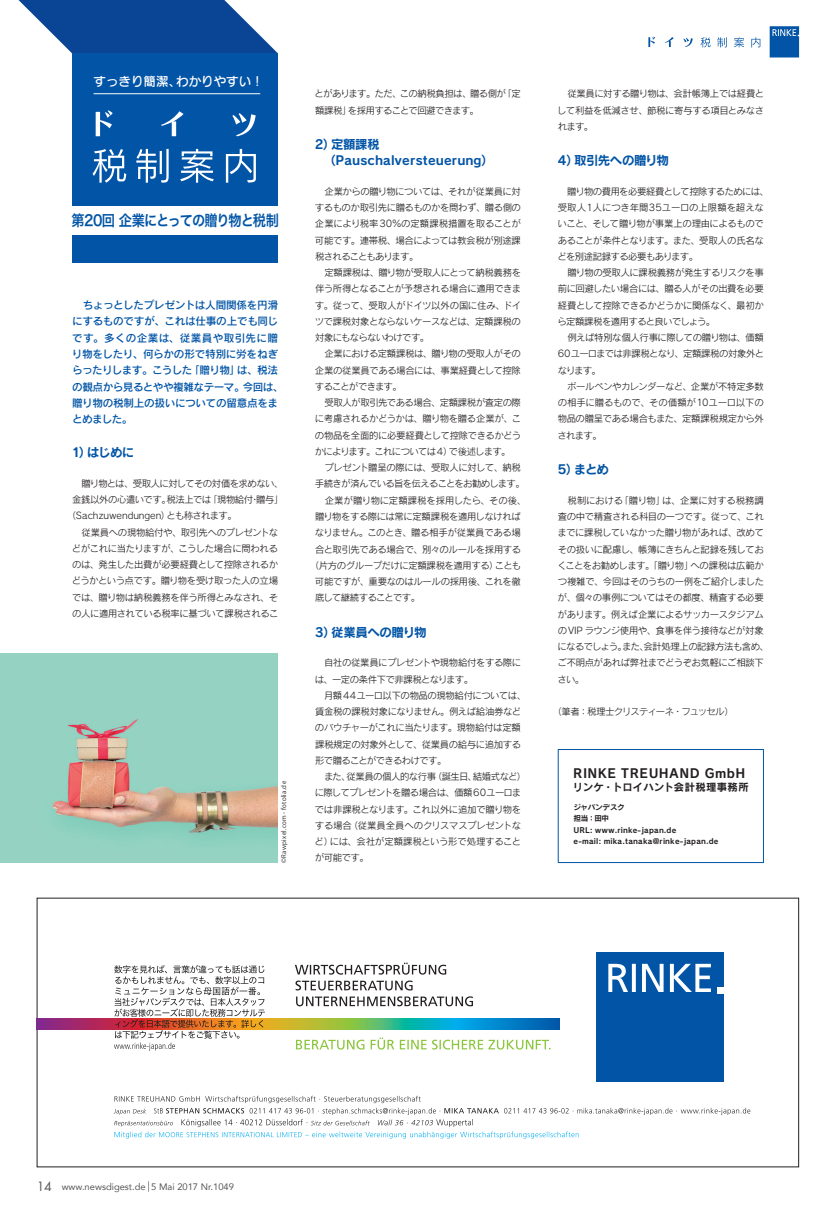
<style>
.page{position:relative;width:836px;height:1208px;background:#fff}
.page>*{position:absolute;margin:0;border:0;box-sizing:border-box;transform-origin:0 0}
.t1{font:15px "Hira Kaku Pro W6";letter-spacing:-.07em;color:#0154a6;scale:.88 1}
.komidashi_big{font:12.5px "Rodin CID B";letter-spacing:-.03em;color:#0154a6}
.komidashi_big-2{font:12.5px "Rodin CID B";letter-spacing:.015em;color:#0154a6}
.body{font:12.5px "Rodin CID B";letter-spacing:.045em;color:#231f20}
.t2{font:12.5px "Seurat CID DB";color:#fff}
.komidashi_big-3{font:12.5px "Rodin CID B";letter-spacing:-.055em;color:#0154a6}
.t3{font:12.5px "Futura";color:#57585a}
.header_body{font:10.62px/16.2px "Rodin CID DB";letter-spacing:-.035em;color:#0154a6}
.body-2{font:10.25px "Rodin CID B";letter-spacing:.035em;color:#231f20}
.body-3{font:9.38px/16.2px "Rodin CID M";letter-spacing:-.045em;color:#231f20;text-align:justify}
.body-4{font:9.38px/16.2px "Rodin CID M";letter-spacing:-.065em;color:#231f20}
.t4{font:9.38px "Avenir";color:#57585a}
.body-5{font:9.38px "Rodin CID M";letter-spacing:.005em;color:#231f20}
.body-6{font:9.38px "Rodin CID M";letter-spacing:-.015em;color:#231f20}
.body-7{font:9.38px "Rodin CID M";letter-spacing:-.08em;color:#231f20}
.body-8{font:7.5px "Rodin CID B";letter-spacing:.025em;color:#231f20}
.body-9{font:7.5px "Rodin CID B";letter-spacing:-.035em;color:#231f20}
.credit{font:6.25px "Koz Go Pro";letter-spacing:.05em;color:#231f20}
</style>
<div class="page">
<svg style="left:648px;top:37px;width:112px;height:10px"></svg>
<svg style="left:18px;top:0;width:260px;height:54px;fill:#094594"></svg>
<div style="left:72px;top:53px;width:206px;height:210px;background:#0154a6"></div>
<hr style="left:94px;top:93px;width:166px;height:1px;background:#fff">
<svg style="left:96px;top:110px;width:160px;height:26px"></svg>
<svg style="left:92px;top:149px;width:164px;height:34px"></svg>
<div style="left:558px;top:749px;width:205px;height:113px;background:#fff;border:1px solid #0154a6"></div>
<svg style="left:769px;top:26px;width:30px;height:31px"></svg>
<div style="left:71px;top:206px;width:209px;height:29px;background:#fff"></div>
<img style="left:0;top:653px;width:278px;height:209px">
<svg style="left:296px;top:996px;width:177px;height:10px"></svg>
<svg style="left:295px;top:980px;width:117px;height:10px"></svg>
<svg style="left:295px;top:962px;width:151px;height:12px"></svg>
<svg style="left:37px;top:1018px;width:77px;height:11px"></svg>
<svg style="left:265px;top:1018px;width:85px;height:11px"></svg>
<svg style="left:350px;top:1018px;width:105px;height:11px"></svg>
<svg style="left:455px;top:1018px;width:105px;height:11px"></svg>
<div style="left:596px;top:951px;width:127px;height:130px;background:#0154a6"></div>
<svg style="left:608px;top:964px;width:103px;height:28px"></svg>
<div style="left:717px;top:987px;width:7px;height:6px;background:#fff"></div>
<svg style="left:114px;top:1095px;width:636px;height:43px"></svg>
<svg style="left:296px;top:1037px;width:254px;height:12px"></svg>
<svg style="left:114px;top:965px;width:151px;height:85px"></svg>
<p class="t2" style="left:94px;top:73px;width:172px">すっきり簡潔、わかりやすい！</p>
<p class="t1" style="left:71px;top:207px;width:237px">第20回 企業にとっての贈り物と税制</p>
<p class="header_body" style="left:72px;top:297px;width:213px">　ちょっとしたプレゼントは人間関係を円滑にするものですが、これは仕事の上でも同じです。多くの企業は、従業員や取引先に贈り物をしたり、何らかの形で特別に労をねぎらったりします。こうした「贈り物」は、税法の観点から見るとやや複雑なテーマ。今回は、贈り物の税制上の扱いについての留意点をまとめました。</p>
<p class="komidashi_big" style="left:72px;top:444px;width:64px">1）はじめに</p>
<p class="body-3" style="left:72px;top:475px;width:212px">　贈り物とは、受取人に対してその対価を求めない、</p>
<p class="body-3" style="left:72px;top:491px;width:213px">金銭以外の心遣いです。税法上では「現物給付・贈与」</p>
<p class="body-5" style="left:67px;top:510px;width:171px">（Sachzuwendungen）とも称されます。</p>
<p class="body-3" style="left:72px;top:524px;width:208px">　従業員への現物給付や、取引先へのプレゼントなどがこれに当たりますが、こうした場合に問われるのは、発生した出費が必要経費として控除されるかどうかという点です。贈り物を受け取った人の立場では、贈り物は納税義務を伴う所得とみなされ、その人に適用されている税率に基づいて課税されるこ</p>
<p class="credit" style="left:280px;top:862px;width:83px;rotate:-90deg">©Rawpixel.com - fotolia.de</p>
<p class="body-4" style="left:314px;top:85px;width:208px">とがあります。ただ、この納税負担は、贈る側が「定額課税」を採用することで回避できます。</p>
<p class="komidashi_big" style="left:315px;top:136px;width:66px">2）定額課税</p>
<p class="komidashi_big-2" style="left:315px;top:152px;width:180px">　（Pauschalversteuerung）</p>
<p class="body-3" style="left:315px;top:183px;width:208px">　企業からの贈り物については、それが従業員に対するものか取引先に贈るものかを問わず、贈る側の企業により税率30％の定額課税措置を取ることが可能です。連帯税、場合によっては教会税が別途課税されることもあります。</p>
<p class="body-3" style="left:315px;top:264px;width:208px">　定額課税は、贈り物が受取人にとって納税義務を伴う所得となることが予想される場合に適用できます。従って、受取人がドイツ以外の国に住み、ドイツで課税対象とならないケースなどは、定額課税の対象にもならないわけです。</p>
<p class="body-3" style="left:315px;top:345px;width:208px">　企業における定額課税は、贈り物の受取人がその企業の従業員である場合には、事業経費として控除することができます。</p>
<p class="body-3" style="left:315px;top:394px;width:208px">　受取人が取引先である場合、定額課税が査定の際に考慮されるかどうかは、贈り物を贈る企業が、この物品を全面的に必要経費として控除できるかどうかによります。これについては 4）で後述します。</p>
<p class="body-3" style="left:315px;top:459px;width:211px">　プレゼント贈呈の際には、受取人に対して、納税手続きが済んでいる旨を伝えることをお勧めします。</p>
<p class="body-6" style="left:315px;top:494px;width:212px">　企業が贈り物に定額課税を採用したら、その後、</p>
<p class="body-3" style="left:315px;top:508px;width:207px">贈り物をする際には常に定額課税を適用しなければ</p>
<p class="body-3" style="left:315px;top:524px;width:208px">なりません。このとき、贈る相手が従業員である場</p>
<p class="body-3" style="left:315px;top:540px;width:208px">合と取引先である場合で、別々のルールを採用する</p>
<p class="body-3" style="left:310px;top:557px;width:213px">（片方のグループだけに定額課税を適用する）ことも</p>
<p class="body-3" style="left:315px;top:573px;width:207px">可能ですが、重要なのはルールの採用後、これを徹</p>
<p class="body-4" style="left:315px;top:589px;width:107px">底して継続することです。</p>
<p class="komidashi_big" style="left:315px;top:623px;width:113px">3）従業員への贈り物</p>
<p class="body-3" style="left:315px;top:654px;width:208px">　自社の従業員にプレゼントや現物給付をする際には、一定の条件下で非課税となります。</p>
<p class="body-3" style="left:315px;top:687px;width:213px;text-align:left">　月額44ユーロ以下の物品の現物給付については、賃金税の課税対象になりません。例えば給油券などのバウチャーがこれに当たります。現物給付は定額課税規定の対象外として、従業員の給与に追加する形で贈ることができるわけです。</p>
<p class="body-3" style="left:314px;top:768px;width:213px;text-align:left">　また、従業員の個人的な行事（誕生日、結婚式など）に際してプレゼントを贈る場合は、価額60ユーロまでは非課税となります。これ以外に追加で贈り物をする場合（従業員全員へのクリスマスプレゼントなど）には、会社が定額課税という形で処理することが可能です。</p>
<p class="body-3" style="left:557px;top:85px;width:208px">　従業員に対する贈り物は、会計帳簿上では経費として利益を低減させ、節税に寄与する項目とみなされます。</p>
<p class="komidashi_big-3" style="left:558px;top:152px;width:113px">4）取引先への贈り物</p>
<p class="body-3" style="left:557px;top:183px;width:213px;text-align:left">　贈り物の費用を必要経費として控除するためには、受取人1人につき年間35ユーロの上限額を超えないこと、そして贈り物が事業上の理由によるものであることが条件となります。また、受取人の氏名などを別途記録する必要もあります。</p>
<p class="body-3" style="left:557px;top:264px;width:208px">　贈り物の受取人に課税義務が発生するリスクを事前に回避したい場合には、贈る人がその出費を必要経費として控除できるかどうかに関係なく、最初から定額課税を適用すると良いでしょう。</p>
<p class="body-3" style="left:557px;top:329px;width:208px">　例えば特別な個人行事に際しての贈り物は、価額60ユーロまでは非課税となり、定額課税の対象外となります。</p>
<p class="body-3" style="left:557px;top:378px;width:208px">　ボールペンやカレンダーなど、企業が不特定多数の相手に贈るもので、その価額が10ユーロ以下の物品の贈呈である場合もまた、定額課税規定から外されます。</p>
<p class="komidashi_big" style="left:557px;top:461px;width:53px">5）まとめ</p>
<p class="body-3" style="left:557px;top:492px;width:213px;text-align:left">　税制における「贈り物」は、企業に対する税務調査の中で精査される科目の一つです。従って、これまでに課税していなかった贈り物があれば、改めてその扱いに配慮し、帳簿にきちんと記録を残しておくことをお勧めします。「贈り物」への課税は広範かつ複雑で、今回はそのうちの一例をご紹介しましたが、個々の事例についてはその都度、精査する必要があります。例えば企業によるサッカースタジアムのVIP ラウンジ使用や、食事を伴う接待などが対象になるでしょう。また、会計処理上の記録方法も含め、ご不明点があれば弊社までどうぞお気軽にご相談下さい。</p>
<p class="body-7" style="left:552px;top:705px;width:183px">（筆者：税理士クリスティーネ・フュッセル）</p>
<p class="body" style="left:573px;top:764px;width:174px">RINKE TREUHAND GmbH</p>
<p class="body-2" style="left:573px;top:780px;width:177px">リンケ・トロイハント会計税理事務所</p>
<p class="body-9" style="left:573px;top:802px;width:53px">ジャパンデスク</p>
<p class="body-8" style="left:573px;top:813px;width:37px">担当：田中</p>
<p class="body-8" style="left:573px;top:825px;width:104px">URL: www.rinke-japan.de</p>
<p class="body-8" style="left:573px;top:836px;width:146px">e-mail: mika.tanaka@rinke-japan.de</p>
<p class="t3" style="left:37px;top:1178px;width:17px">14</p>
<p class="t4" style="left:62px;top:1179px;width:174px">www.newsdigest.de 5 Mai 2017 Nr.1049</p>
</div>
